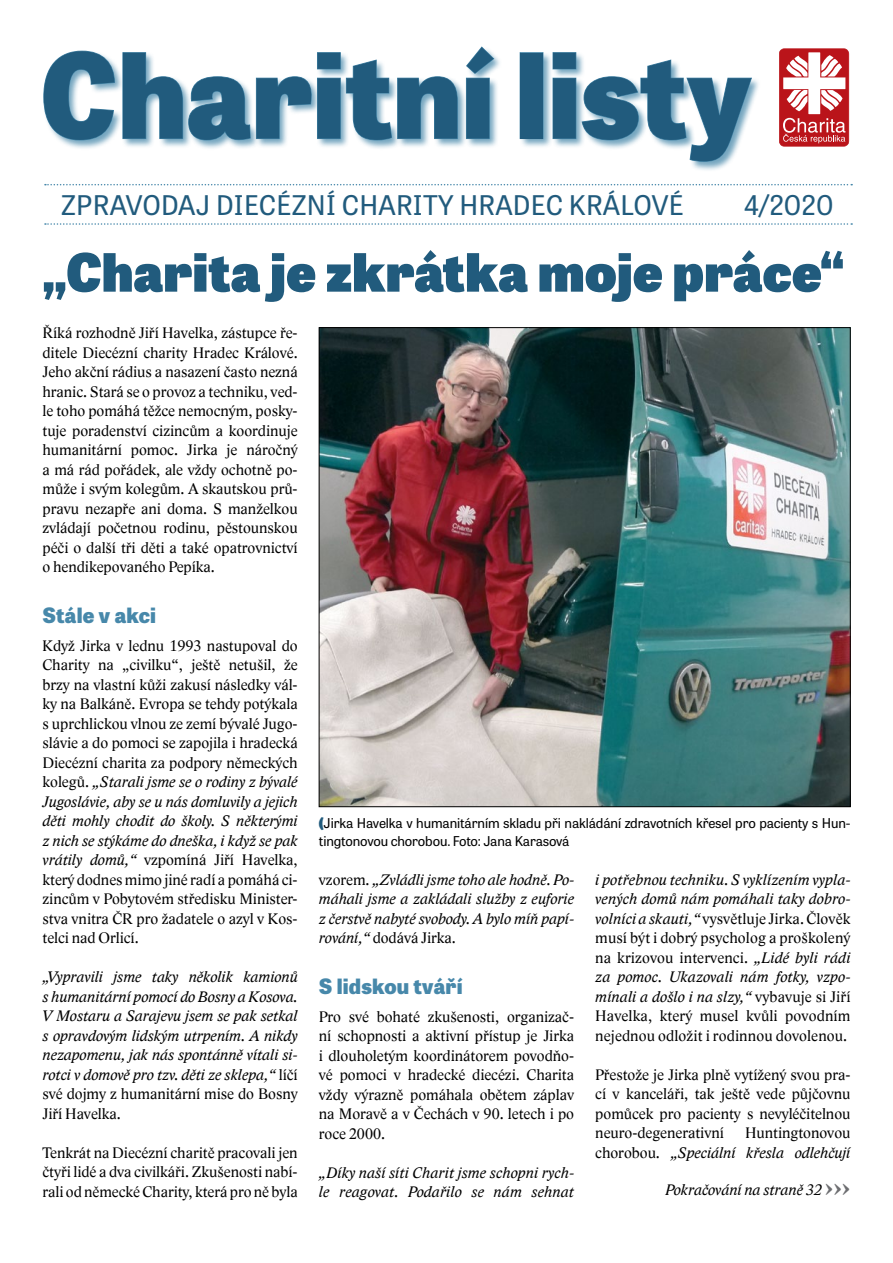
<style>
.page{position:relative;width:893px;height:1263px;background:#fff}
.page>*{position:absolute;margin:0;border:0;box-sizing:border-box;transform-origin:0 0}
.t1{font:800 117px "Tablet Gothic";color:#215b7d}
.t2{font:800 52.5px "Tablet Gothic";letter-spacing:.01em;color:#215b7d}
.t3{font:27px "Tablet Gothic";letter-spacing:.01em;color:#215b7d}
.t4{font:800 21px "Tablet Gothic";letter-spacing:.01em;color:#4788aa}
.t5{font:15.75px/19.5px "Lido STFCE";color:#000;text-align:justify}
.t6{font:italic 15.75px/19.5px "Lido STFCE";color:#000;text-align:justify}
.t7{font:13.5px/18px "Tablet Gothic";letter-spacing:-.01em;color:#000}
.s1{font-style:italic}
.s2{font-style:normal}
.s3{font-weight:800;color:#215b7d}
.s4{font-weight:700;font-style:normal;font-size:24px;color:#6d6e71}
</style>
<div class="page">
<svg style="left:43px;top:46px;width:807px;height:116px"></svg>
<svg style="left:45px;top:184px;width:807px;height:1px"></svg>
<svg style="left:45px;top:223px;width:807px;height:2px"></svg>
<img style="left:321px;top:329px;width:527px;height:476px">
<h1 class="t1" style="left:40px;top:10px;width:714px">Charitní listy</h1>
<h3 class="t3" style="left:61px;top:187px;width:624px">ZPRAVODAJ DIECÉZNÍ CHARITY HRADEC KRÁLOVÉ</h3>
<h3 class="t3" style="left:744px;top:187px;width:91px">4/2020</h3>
<h2 class="t2" style="left:43px;top:232px;width:803px">„Charita je zkrátka moje práce“</h2>
<p class="t5" style="left:43px;top:323px;width:257px">Říká rozhodně Jiří Havelka, zástupce ře&shy;ditele Diecézní charity Hradec Králové.<br>Jeho akční rádius a nasazení často nezná hranic. Stará se o provoz a techniku, ved&shy;le toho pomáhá těžce nemocným, posky&shy;tuje poradenství cizincům a koordinuje humanitární pomoc. Jirka je náročný a má rád pořádek, ale vždy ochotně po&shy;může i svým kolegům. A skautskou prů&shy;pravu nezapře ani doma. S manželkou zvládají početnou rodinu, pěstounskou péči o další tři děti a také opatrovnictví o hendikepovaného Pepíka.</p>
<h3 class="t4" style="left:43px;top:599px;width:115px">Stále v akci</h3>
<p class="t5" style="left:43px;top:636px;width:257px">Když Jirka v lednu 1993 nastupoval do Charity na „civilku“, ještě netušil, že brzy na vlastní kůži zakusí následky vál&shy;ky na Balkáně. Evropa se tehdy potýkala s uprchlickou vlnou ze zemí bývalé Jugo&shy;slávie a do pomoci se zapojila i hradecká Diecézní charita za podpory německých kolegů. <span class="s1">„Starali jsme se o rodiny z bývalé Jugoslávie, aby se u nás domluvily a jejich děti mohly chodit do školy. S některými z nich se stýkáme do dneška, i když se pak vrátily domů,“</span> vzpomíná Jiří Havelka, který dodnes mimo jiné radí a pomáhá ci&shy;zincům v Pobytovém středisku Minister&shy;stva vnitra ČR pro žadatele o azyl v Kos&shy;telci nad Orlicí.</p>
<p class="t6" style="left:43px;top:967px;width:257px">„Vypravili jsme taky několik kamionů s humanitární pomocí do Bosny a Kosova.<br>V Mostaru a Sarajevu jsem se pak setkal s opravdovým lidským utrpením. A nikdy nezapomenu, jak nás spontánně vítali si&shy;rotci v domově pro tzv. děti ze sklepa,“ <span class="s2">líčí své dojmy z humanitární mise do Bosny Jiří Havelka.</span></p>
<p class="t5" style="left:43px;top:1143px;width:257px">Tenkrát na Diecézní charitě pracovali jen čtyři lidé a dva civilkáři. Zkušenosti nabí&shy;rali od německé Charity, která pro ně byla</p>
<p class="t7" style="left:319px;top:813px;width:533px"><span class="s3">(</span>Jirka Havelka v humanitárním skladu při nakládání zdravotních křesel pro pacienty s Hun&shy;tingtonovou chorobou. Foto: Jana Karasová</p>
<p class="t6" style="left:319px;top:870px;width:257px"><span class="s2">vzorem.</span> „Zvládli jsme toho ale hodně. Po&shy;máhali jsme a zakládali služby z euforie z čerstvě nabyté svobody. A bylo míň papí&shy;rování,“ <span class="s2">dodává Jirka.</span></p>
<h3 class="t4" style="left:319px;top:970px;width:145px">S lidskou tváří</h3>
<p class="t5" style="left:319px;top:1007px;width:257px">Pro své bohaté zkušenosti, organizač&shy;ní schopnosti a aktivní přístup je Jirka i dlouholetým koordinátorem povodňo&shy;vé pomoci v hradecké diecézi. Charita vždy výrazně pomáhala obětem záplav na Moravě a v Čechách v 90. letech i po roce 2000.</p>
<p class="t6" style="left:319px;top:1162px;width:257px">„Díky naší síti Charit jsme schopni rych&shy;le reagovat. Podařilo se nám sehnat</p>
<p class="t5" style="left:595px;top:870px;width:257px"><span class="s1">i potřebnou techniku. S vyklízením vypla&shy;vených domů nám pomáhali taky dobro&shy;volníci a skauti,“</span> vysvětluje Jirka. Člověk musí být i dobrý psycholog a proškolený na krizovou intervenci. <span class="s1">„Lidé byli rádi za pomoc. Ukazovali nám fotky, vzpo&shy;mínali a došlo i na slzy,“</span> vybavuje si Jiří Havelka, který musel kvůli povodním nejednou odložit i rodinnou dovolenou.</p>
<p class="t5" style="left:595px;top:1065px;width:257px">Přestože je Jirka plně vytížený svou pra&shy;cí v kanceláři, tak ještě vede půjčovnu pomůcek pro pacienty s nevyléčitelnou neuro-degenerativní</p>
<p class="t6" style="left:595px;top:1123px;width:257px;text-align:right"><span class="s2">Huntingtonovou<br>chorobou.</span> „Speciální křesla odlehčují</p>
<p class="t6" style="left:665px;top:1180px;width:187px">Pokračování na straně 32 <span class="s4">›››</span></p>
</div>
